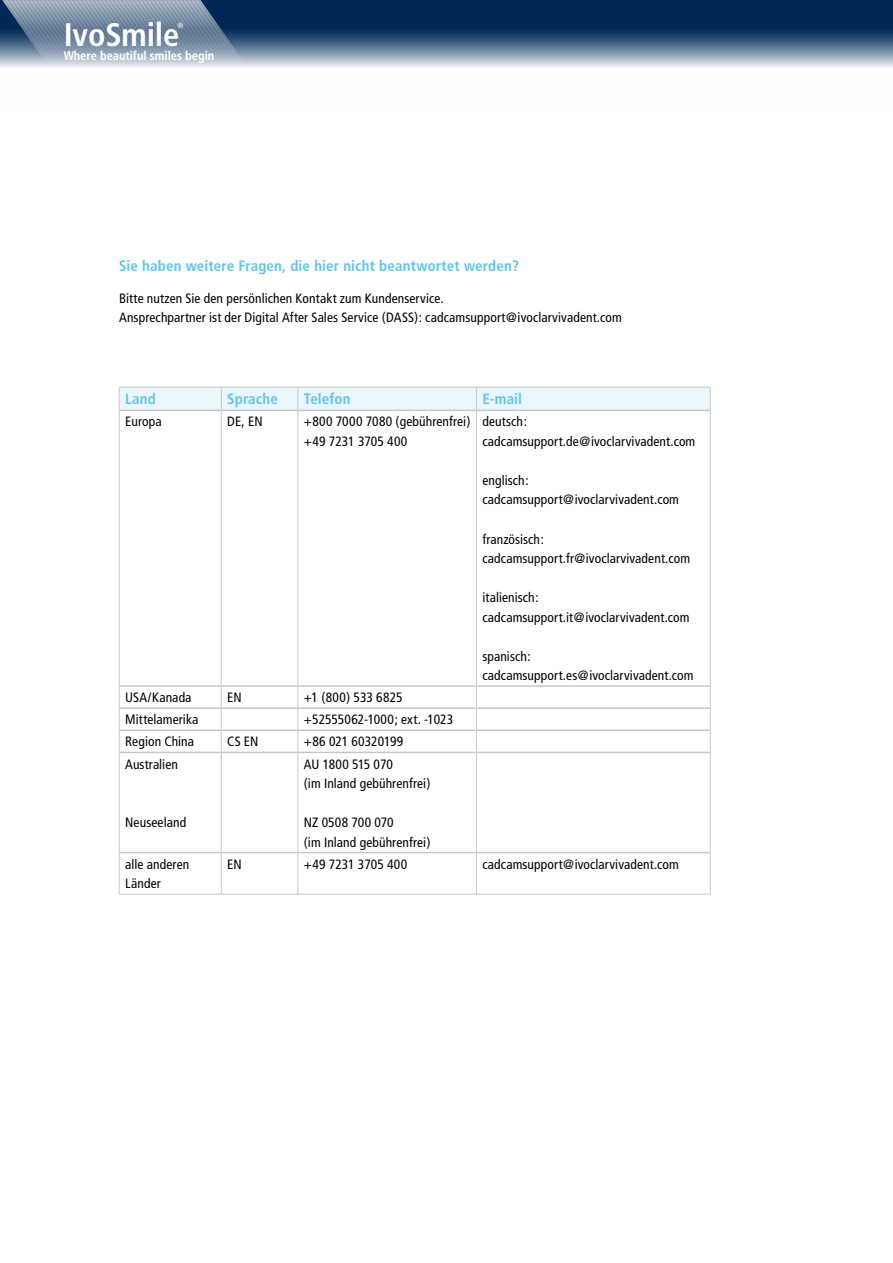
<style>
.page{position:relative;width:893px;height:1263px;background:#fff}
.page>*{position:absolute;margin:0;border:0;box-sizing:border-box;transform-origin:0 0}
.t1{font:700 condensed 32.55px "Frutiger";letter-spacing:-.005em;color:#fff}
.t2{font:700 condensed 15px "Frutiger";letter-spacing:.01em;color:#5ec5ed}
.t3{font:condensed 13.5px/19.5px "Frutiger";letter-spacing:.01em;color:#000}
.t4{font:700 condensed 12.45px "Frutiger";letter-spacing:-.005em;color:#fff}
.t5{font:300 7.5px "Frutiger";color:#fff}
</style>
<div class="page">
<svg style="left:0;top:0;width:893px;height:67px;background:#3c5a7e"></svg>
<svg style="left:2px;top:0;width:248px;height:68px;background:#7d90a7"></svg>
<svg style="left:119px;top:387px;width:592px;height:23px;background:#e9f3f9"></svg>
<hr style="left:119px;top:410px;width:1px;height:276px;background:#c6c7c8">
<hr style="left:221px;top:411px;width:1px;height:274px;background:#c6c7c8">
<hr style="left:298px;top:411px;width:1px;height:274px;background:#c6c7c8">
<hr style="left:476px;top:411px;width:1px;height:274px;background:#c6c7c8">
<hr style="left:710px;top:410px;width:1px;height:276px;background:#c6c7c8">
<svg style="left:119px;top:687px;width:1px;height:65px"></svg>
<svg style="left:221px;top:687px;width:1px;height:65px"></svg>
<svg style="left:298px;top:687px;width:1px;height:65px"></svg>
<svg style="left:476px;top:687px;width:1px;height:65px"></svg>
<svg style="left:710px;top:686px;width:1px;height:66px"></svg>
<hr style="left:119px;top:752px;width:1px;height:100px;background:#c6c7c8">
<hr style="left:221px;top:753px;width:1px;height:99px;background:#c6c7c8">
<hr style="left:298px;top:753px;width:1px;height:99px;background:#c6c7c8">
<hr style="left:476px;top:753px;width:1px;height:99px;background:#c6c7c8">
<hr style="left:710px;top:752px;width:1px;height:100px;background:#c6c7c8">
<hr style="left:119px;top:852px;width:1px;height:42px;background:#c6c7c8">
<hr style="left:221px;top:853px;width:1px;height:41px;background:#c6c7c8">
<hr style="left:298px;top:853px;width:1px;height:41px;background:#c6c7c8">
<hr style="left:476px;top:853px;width:1px;height:41px;background:#c6c7c8">
<hr style="left:710px;top:852px;width:1px;height:42px;background:#c6c7c8">
<hr style="left:119px;top:894px;width:102px;height:1px;background:#c6c7c8">
<hr style="left:221px;top:894px;width:77px;height:1px;background:#c6c7c8">
<hr style="left:298px;top:894px;width:178px;height:1px;background:#c6c7c8">
<hr style="left:476px;top:894px;width:234px;height:1px;background:#c6c7c8">
<hr style="left:119px;top:410px;width:102px;height:1px;background:#c6c7c8">
<hr style="left:221px;top:410px;width:77px;height:1px;background:#c6c7c8">
<hr style="left:298px;top:410px;width:178px;height:1px;background:#c6c7c8">
<hr style="left:476px;top:410px;width:234px;height:1px;background:#c6c7c8">
<hr style="left:119px;top:685px;width:102px;height:2px;background:#c6c7c8">
<hr style="left:221px;top:685px;width:77px;height:2px;background:#c6c7c8">
<hr style="left:298px;top:685px;width:178px;height:2px;background:#c6c7c8">
<hr style="left:476px;top:685px;width:234px;height:2px;background:#c6c7c8">
<hr style="left:119px;top:707px;width:102px;height:2px;background:#c6c7c8">
<hr style="left:221px;top:707px;width:77px;height:2px;background:#c6c7c8">
<hr style="left:298px;top:707px;width:178px;height:2px;background:#c6c7c8">
<hr style="left:476px;top:707px;width:234px;height:2px;background:#c6c7c8">
<hr style="left:119px;top:729px;width:102px;height:2px;background:#c6c7c8">
<hr style="left:221px;top:729px;width:77px;height:2px;background:#c6c7c8">
<hr style="left:298px;top:729px;width:178px;height:2px;background:#c6c7c8">
<hr style="left:476px;top:729px;width:234px;height:2px;background:#c6c7c8">
<hr style="left:119px;top:752px;width:102px;height:1px;background:#c6c7c8">
<hr style="left:221px;top:752px;width:77px;height:1px;background:#c6c7c8">
<hr style="left:298px;top:752px;width:178px;height:1px;background:#c6c7c8">
<hr style="left:476px;top:752px;width:234px;height:1px;background:#c6c7c8">
<hr style="left:119px;top:852px;width:102px;height:1px;background:#c6c7c8">
<hr style="left:221px;top:852px;width:77px;height:1px;background:#c6c7c8">
<hr style="left:298px;top:852px;width:178px;height:1px;background:#c6c7c8">
<hr style="left:476px;top:852px;width:234px;height:1px;background:#c6c7c8">
<h1 class="t1" style="left:64px;top:15px;width:117px">IvoSmile</h1>
<p class="t5" style="left:177px;top:21px;width:7px">®</p>
<p class="t4" style="left:64px;top:49px;width:152px">Where beautiful smiles begin</p>
<p class="t2" style="left:119px;top:257px;width:401px">Sie haben weitere Fragen, die hier nicht beantwortet werden?</p>
<p class="t3" style="left:119px;top:289px;width:504px">Bitte nutzen Sie den persönlichen Kontakt zum Kundenservice.<br>Ansprechpartner ist der Digital After Sales Service (DASS): cadcamsupport@ivoclarvivadent.com</p>
<p class="t2" style="left:125px;top:390px;width:32px">Land</p>
<p class="t2" style="left:227px;top:390px;width:52px">Sprache</p>
<p class="t2" style="left:304px;top:390px;width:48px">Telefon</p>
<p class="t2" style="left:482px;top:390px;width:41px">E-mail</p>
<p class="t3" style="left:125px;top:412px;width:38px">Europa</p>
<p class="t3" style="left:227px;top:412px;width:37px">DE, EN</p>
<p class="t3" style="left:304px;top:412px;width:168px">+800 7000 7080 (gebührenfrei) +49 7231 3705 400</p>
<p class="t3" style="left:482px;top:412px;width:214px">deutsch: cadcamsupport.de@ivoclarvivadent.com</p>
<p class="t3" style="left:482px;top:471px;width:198px">englisch: cadcamsupport@ivoclarvivadent.com</p>
<p class="t3" style="left:482px;top:529px;width:209px">französisch: cadcamsupport.fr@ivoclarvivadent.com</p>
<p class="t3" style="left:482px;top:588px;width:209px">italienisch: cadcamsupport.it@ivoclarvivadent.com</p>
<p class="t3" style="left:482px;top:646px;width:213px">spanisch: cadcamsupport.es@ivoclarvivadent.com</p>
<p class="t3" style="left:125px;top:688px;width:68px">USA/Kanada</p>
<p class="t3" style="left:227px;top:688px;width:16px">EN</p>
<p class="t3" style="left:304px;top:688px;width:100px">+1 (800) 533 6825</p>
<p class="t3" style="left:125px;top:710px;width:75px">Mittelamerika</p>
<p class="t3" style="left:304px;top:710px;width:151px">+52555062-1000; ext. -1023</p>
<p class="t3" style="left:125px;top:732px;width:70px">Region China</p>
<p class="t3" style="left:227px;top:732px;width:33px">CS EN</p>
<p class="t3" style="left:304px;top:732px;width:101px">+86 021 60320199</p>
<p class="t3" style="left:125px;top:754px;width:54px">Australien</p>
<p class="t3" style="left:304px;top:754px;width:128px">AU 1800 515 070<br>(im Inland gebührenfrei)</p>
<p class="t3" style="left:304px;top:813px;width:128px">NZ 0508 700 070<br>(im Inland gebührenfrei)</p>
<p class="t3" style="left:125px;top:813px;width:62px">Neuseeland</p>
<p class="t3" style="left:125px;top:854px;width:66px">alle anderen<br>Länder</p>
<p class="t3" style="left:227px;top:854px;width:16px">EN</p>
<p class="t3" style="left:304px;top:854px;width:105px">+49 7231 3705 400</p>
<p class="t3" style="left:482px;top:854px;width:198px">cadcamsupport@ivoclarvivadent.com</p>
</div>
